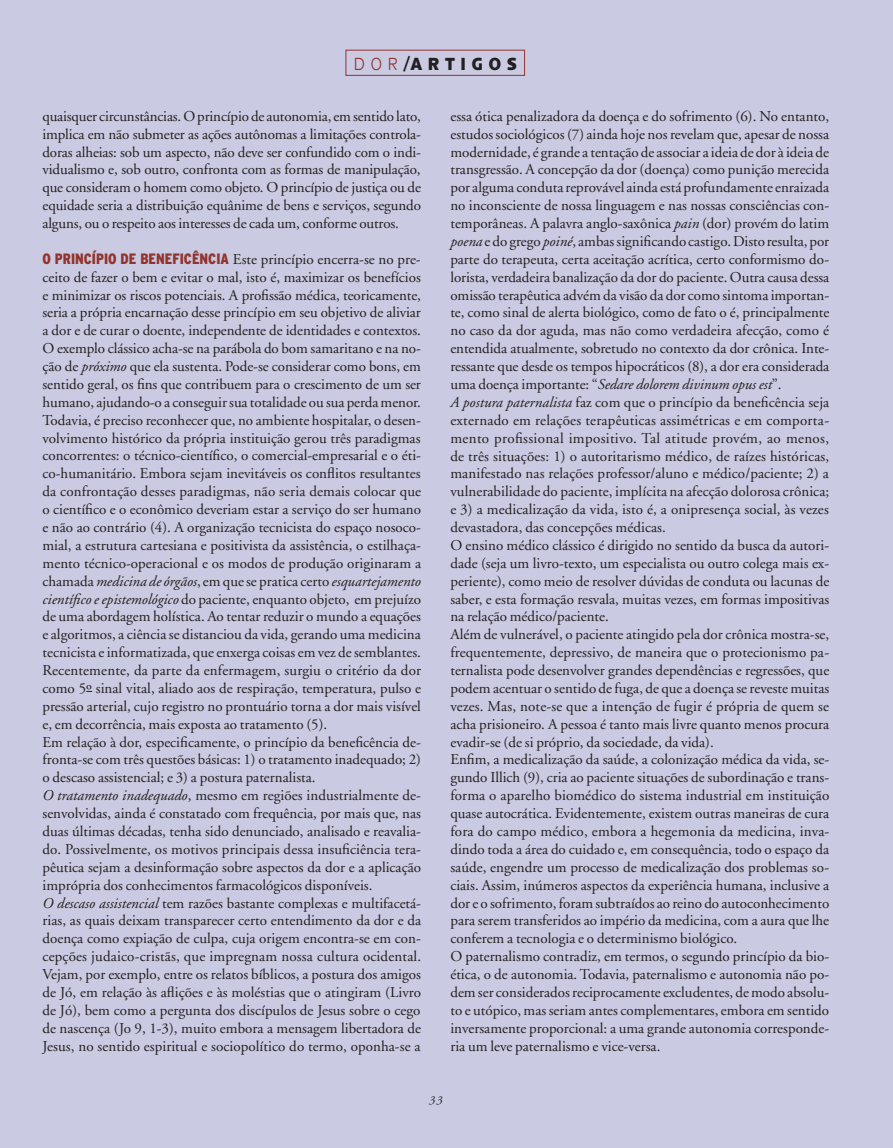
<style>
.page{position:relative;width:893px;height:1148px;background:#cacae2}
.page>*{position:absolute;margin:0;border:0;box-sizing:border-box;transform-origin:0 0}
.t1{font:700 18px "Anisette Petite";letter-spacing:.415em;color:#231f20;scale:.9 1}
.t2{font:15px/17.9px "Adobe Garamond";color:#231f20}
.t3{font:italic 12px "Adobe Garamond";color:#231f20}
.s1{font-weight:300;color:#92342e}
.s2{font-family:"Interstate";font-weight:900;font-stretch:condensed;color:#92342e}
.s3{font-style:italic}
</style>
<div class="page">
<div style="left:345px;top:50px;width:180px;height:26px;border:1px solid #92342e"></div>
<p class="t1" style="left:354px;top:53px;width:183px"><span class="s1">DOR</span>/ARTIGOS</p>
<p class="t2" style="left:42px;top:107px;width:380px;text-align:justify">quaisquer circunstâncias. O princípio de autonomia, em sentido lato, implica em não submeter as ações autônomas a limitações controla‑ doras alheias: sob um aspecto, não deve ser confundido com o indi‑ vidualismo e, sob outro, confronta com as formas de manipulação, que consideram o homem como objeto. O princípio de justiça ou de equidade seria a distribuição equânime de bens e serviços, segundo alguns, ou o respeito aos interesses de cada um, conforme outros.</p>
<p class="t2" style="left:42px;top:251px;width:380px"><span class="s2">O PRINCÍPIO DE BENEFICÊNCIA</span> Este princípio encerra‑se no pre‑ ceito de fazer o bem e evitar o mal, isto é, maximizar os benefícios e minimizar os riscos potenciais. A profissão médica, teoricamente, seria a própria encarnação desse princípio em seu objetivo de aliviar a dor e de curar o doente, independente de identidades e contextos.<br>O exemplo clássico acha‑se na parábola do bom samaritano e na no‑ ção de <span class="s3">próximo</span> que ela sustenta. Pode‑se considerar como bons, em sentido geral, os fins que contribuem para o crescimento de um ser humano, ajudando‑o a conseguir sua totalidade ou sua perda menor.<br>Todavia, é preciso reconhecer que, no ambiente hospitalar, o desen‑ volvimento histórico da própria instituição gerou três paradigmas concorrentes: o técnico‑científico, o comercial‑empresarial e o éti‑ co‑humanitário. Embora sejam inevitáveis os conflitos resultantes da confrontação desses paradigmas, não seria demais colocar que o científico e o econômico deveriam estar a serviço do ser humano e não ao contrário (4). A organização tecnicista do espaço nosoco‑ mial, a estrutura cartesiana e positivista da assistência, o estilhaça‑ mento técnico‑operacional e os modos de produção originaram a chamada <span class="s3">medicina de órgãos</span>, em que se pratica certo <span class="s3">esquartejamento científico e epistemológico</span> do paciente, enquanto objeto, em prejuízo de uma abordagem holística. Ao tentar reduzir o mundo a equações e algoritmos, a ciência se distanciou da vida, gerando uma medicina tecnicista e informatizada, que enxerga coisas em vez de semblantes.<br>Recentemente, da parte da enfermagem, surgiu o critério da dor como 5º sinal vital, aliado aos de respiração, temperatura, pulso e pressão arterial, cujo registro no prontuário torna a dor mais visível e, em decorrência, mais exposta ao tratamento (5).<br>Em relação à dor, especificamente, o princípio da beneficência de‑ fronta‑se com três questões básicas: 1) o tratamento inadequado; 2) o descaso assistencial; e 3) a postura paternalista.<br><span class="s3">O tratamento inadequado</span>, mesmo em regiões industrialmente de‑ senvolvidas, ainda é constatado com frequência, por mais que, nas duas últimas décadas, tenha sido denunciado, analisado e reavalia‑ do. Possivelmente, os motivos principais dessa insuficiência tera‑ pêutica sejam a desinformação sobre aspectos da dor e a aplicação imprópria dos conhecimentos farmacológicos disponíveis.<br><span class="s3">O descaso assistencial</span> tem razões bastante complexas e multifacetá‑ rias, as quais deixam transparecer certo entendimento da dor e da doença como expiação de culpa, cuja origem encontra‑se em con‑ cepções judaico‑cristãs, que impregnam nossa cultura ocidental.<br>Vejam, por exemplo, entre os relatos bíblicos, a postura dos amigos de Jó, em relação às aflições e às moléstias que o atingiram (Livro de Jó), bem como a pergunta dos discípulos de Jesus sobre o cego de nascença (Jo 9, 1‑3), muito embora a mensagem libertadora de Jesus, no sentido espiritual e sociopolítico do termo, oponha‑se a</p>
<p class="t2" style="left:450px;top:107px;width:380px">essa ótica penalizadora da doença e do sofrimento (6). No entanto, estudos sociológicos (7) ainda hoje nos revelam que, apesar de nossa modernidade, é grande a tentação de associar a ideia de dor à ideia de transgressão. A concepção da dor (doença) como punição merecida por alguma conduta reprovável ainda está profundamente enraizada no inconsciente de nossa linguagem e nas nossas consciências con‑ temporâneas. A palavra anglo‑saxônica <span class="s3">pain</span> (dor) provém do latim <span class="s3">poena</span> e do grego <span class="s3">poiné</span>, ambas significando castigo. Disto resulta, por parte do terapeuta, certa aceitação acrítica, certo conformismo do‑ lorista, verdadeira banalização da dor do paciente. Outra causa dessa omissão terapêutica advém da visão da dor como sintoma importan‑ te, como sinal de alerta biológico, como de fato o é, principalmente no caso da dor aguda, mas não como verdadeira afecção, como é entendida atualmente, sobretudo no contexto da dor crônica. Inte‑ ressante que desde os tempos hipocráticos (8), a dor era considerada uma doença importante: “<span class="s3">Sedare dolorem divinum opus est</span>”.<br><span class="s3">A postura paternalista</span> faz com que o princípio da beneficência seja externado em relações terapêuticas assimétricas e em comporta‑ mento profissional impositivo. Tal atitude provém, ao menos, de três situações: 1) o autoritarismo médico, de raízes históricas, manifestado nas relações professor/aluno e médico/paciente; 2) a vulnerabilidade do paciente, implícita na afecção dolorosa crônica; e 3) a medicalização da vida, isto é, a onipresença social, às vezes devastadora, das concepções médicas.<br>O ensino médico clássico é dirigido no sentido da busca da autori‑ dade (seja um livro‑texto, um especialista ou outro colega mais ex‑ periente), como meio de resolver dúvidas de conduta ou lacunas de saber, e esta formação resvala, muitas vezes, em formas impositivas na relação médico/paciente.<br>Além de vulnerável, o paciente atingido pela dor crônica mostra‑se, frequentemente, depressivo, de maneira que o protecionismo pa‑ ternalista pode desenvolver grandes dependências e regressões, que podem acentuar o sentido de fuga, de que a doença se reveste muitas vezes. Mas, note‑se que a intenção de fugir é própria de quem se acha prisioneiro. A pessoa é tanto mais livre quanto menos procura evadir‑se (de si próprio, da sociedade, da vida).<br>Enfim, a medicalização da saúde, a colonização médica da vida, se‑ gundo Illich (9), cria ao paciente situações de subordinação e trans‑ forma o aparelho biomédico do sistema industrial em instituição quase autocrática. Evidentemente, existem outras maneiras de cura fora do campo médico, embora a hegemonia da medicina, inva‑ dindo toda a área do cuidado e, em consequência, todo o espaço da saúde, engendre um processo de medicalização dos problemas so‑ ciais. Assim, inúmeros aspectos da experiência humana, inclusive a dor e o sofrimento, foram subtraídos ao reino do autoconhecimento para serem transferidos ao império da medicina, com a aura que lhe conferem a tecnologia e o determinismo biológico.<br>O paternalismo contradiz, em termos, o segundo princípio da bio‑ ética, o de autonomia. Todavia, paternalismo e autonomia não po‑ dem ser considerados reciprocamente excludentes, de modo absolu‑ to e utópico, mas seriam antes complementares, embora em sentido inversamente proporcional: a uma grande autonomia corresponde‑ ria um leve paternalismo e vice‑versa.</p>
<p class="t3" style="left:429px;top:1094px;width:15px">33</p>
</div>
